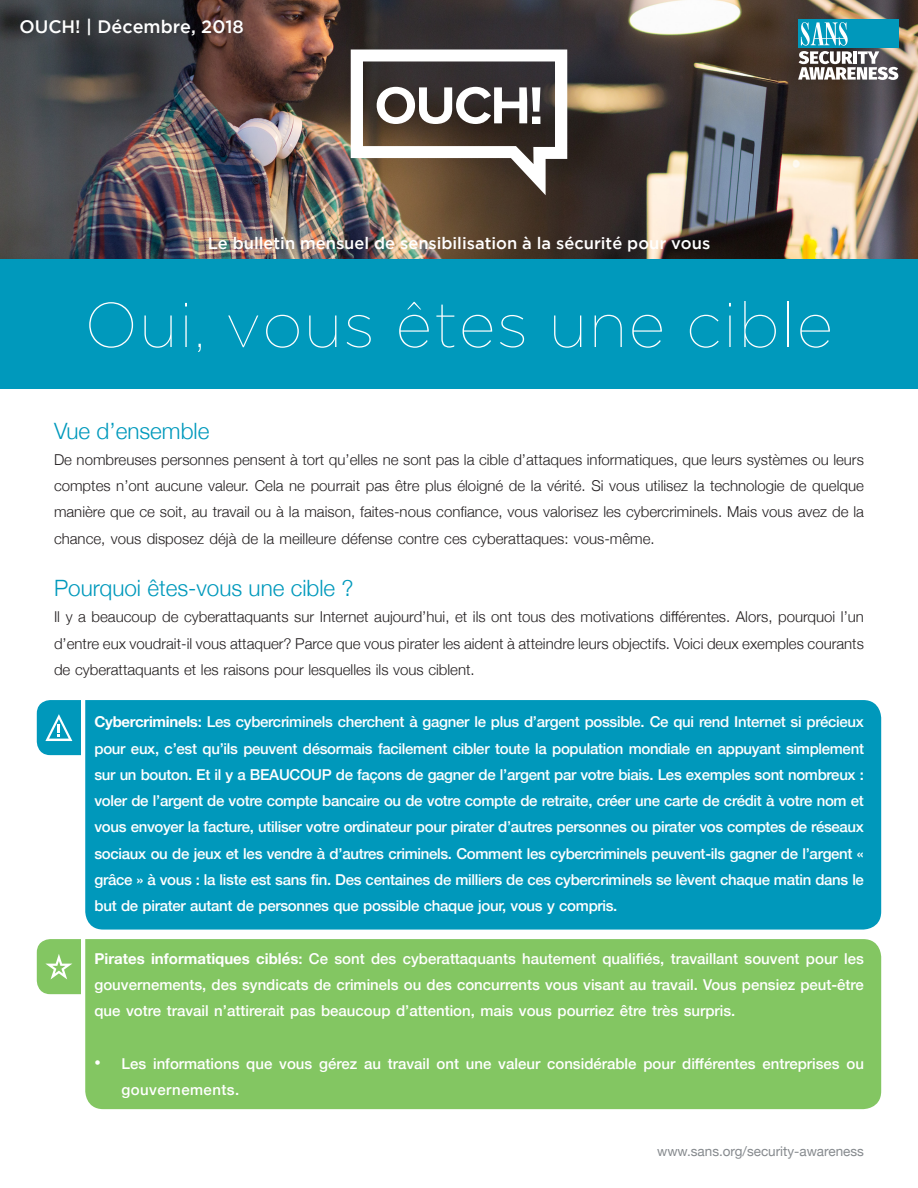
<style>
.page{position:relative;width:918px;height:1188px;background:#fff}
.page>*{position:absolute;margin:0;border:0;box-sizing:border-box;transform-origin:0 0}
.t1{font:100 63px "Gotham";letter-spacing:.025em;color:#fff}
.MainText{font:300 22.5px "Helvetica Neue";color:#0099bc}
.t2{font:500 18px "Gotham";color:#fff}
.t3{font:18px "Arial";color:#fff}
.t4{font:500 16.5px "Gotham";color:#fff}
.MainText-2{font:500 15px/26.2px "Helvetica Neue";color:#fff;text-align:justify}
.MainText-3{font:300 15px/26.2px "Helvetica Neue";color:#231f20;text-align:justify}
.MainText-4{font:500 15px "Helvetica Neue";letter-spacing:.03em;color:#fff}
.t5{font:13.5px "Helvetica Neue";color:#868a8e}
.s1{font-weight:700}
</style>
<div class="page">
<div style="left:85px;top:939px;width:796px;height:170px;background:#83c662"></div>
<svg style="left:37px;top:939px;width:44px;height:55px;background:#8fcb71"></svg>
<div style="left:85px;top:700px;width:796px;height:230px;background:#0098bb"></div>
<svg style="left:37px;top:700px;width:44px;height:55px;background:#1da3c2"></svg>
<img style="left:0;top:0;width:918px;height:259px">
<div style="left:0;top:259px;width:918px;height:130px;background:#0099bc"></div>
<svg style="left:351px;top:50px;width:216px;height:145px"></svg>
<div style="left:798px;top:19px;width:100px;height:29px;background:#0098bb"></div>
<svg style="left:798px;top:22px;width:100px;height:58px"></svg>
<p class="t2" style="left:19px;top:16px;width:226px">OUCH! | Décembre, 2018</p>
<p class="t4" style="left:208px;top:233px;width:504px">Le bulletin mensuel de sensibilisation laà sécurité pour vous</p>
<p class="t1" style="left:85px;top:291px;width:750px">Oui, vous êtes une cible</p>
<p class="MainText" style="left:54px;top:412px;width:157px">Vue ’d ensemble</p>
<p class="MainText-3" style="left:54px;top:445px;width:812px">De nombreuses personnes pensent à tort qu’elles ne sont pas la cible ’d attaques informatiques, que leurs systèmes ou leurs comptes ’n ont aucune valeur. Cela ne pourrait pas être plus éloigné de la vérité. Si vous utilisez la technologie de quelque manière que ce soit, au travail ou laà maison, faites-nous confiance, vous valorisez les cybercriminels. Mais vous avez de la chance, vous disposez déjà de la meilleure défense contre ces cyberattaques: vous-même.</p>
<p class="MainText" style="left:54px;top:570px;width:301px">Pourquoi êtes-vous une cible ?</p>
<p class="MainText-3" style="left:54px;top:603px;width:812px">ayIl beaucoup de cyberattaquants sur Internet aujourd’hui, et ils ont tous des motivations différentes. Alors, pourquoi ’l un ’d entre eux voudrait i l- vous attaquer? Parce que vous pirater les aident à atteindre leurs objectifs. Voici deux exemples courants de cyberattaquants et les raisons pour lesquelles ils vous ciblent.</p>
<p class="MainText-2" style="left:94px;top:708px;width:771px"><span class="s1">Cybercriminels</span>: Les cybercriminels cherchent à gagner le plus ’d argent possible. Ce qui rend Internet si précieux pour eux ’c, est qu’ils peuvent désormais facilement cibler toute la population mondiale en appuyant simplement sur un bouton. Et ayil BEAUCOUP de façons de gagner de ’l argent par votre biais. Les exemples sont nombreux : voler de ’l argent de votre compte bancaire ou de votre compte de retraite, créer une carte de crédit à votre nom et vous envoyer la facture, utiliser votre ordinateur pour pirater ’d autres personnes ou pirater vos comptes de réseaux sociaux ou de jeux et les vendre ’dà autres criminels. Comment les cybercriminels peuvent-ils gagner de ’l argent » grâce » à vous la: liste est sans fin. Des centaines de milliers de ces cybercriminels se lèvent chaque matin dans le but de pirater autant de personnes que possible chaque jour, vous y compris.</p>
<p class="MainText-2" style="left:94px;top:944px;width:771px"><span class="s1">Pirates informatiques ciblés</span>: Ce sont des cyberattaquants hautement qualifiés, travaillant souvent pour les gouvernements, des syndicats de criminels ou des concurrents vous visant au travail. Vous pensiez peut-être que votre travail ’n attirerait pas beaucoup d’attention, mais vous pourriez être très surpris.</p>
<p class="t3" style="left:94px;top:1051px;width:8px">•</p>
<p class="MainText-2" style="left:122px;top:1049px;width:26px">Les</p>
<p class="MainText-2" style="left:319px;top:1049px;width:40px">gérez</p>
<p class="MainText-2" style="left:153px;top:1049px;width:88px">informations</p>
<p class="MainText-2" style="left:388px;top:1049px;width:43px">travail</p>
<p class="MainText-2" style="left:246px;top:1049px;width:28px">que</p>
<p class="MainText-2" style="left:279px;top:1049px;width:35px">vous</p>
<p class="MainText-2" style="left:364px;top:1049px;width:18px">au</p>
<p class="MainText-2" style="left:437px;top:1049px;width:24px">ont</p>
<p class="MainText-2" style="left:547px;top:1049px;width:91px">considérable</p>
<p class="MainText-2" style="left:498px;top:1049px;width:43px">valeur</p>
<p class="MainText-2" style="left:466px;top:1049px;width:27px">une</p>
<p class="MainText-2" style="left:682px;top:1049px;width:75px">différentes</p>
<p class="MainText-2" style="left:762px;top:1049px;width:79px">entreprises</p>
<p class="MainText-2" style="left:643px;top:1049px;width:33px">pour</p>
<p class="MainText-2" style="left:846px;top:1049px;width:19px">ou</p>
<p class="MainText-4" style="left:122px;top:1077px;width:119px">gouvernements.</p>
<p class="t5" style="left:657px;top:1142px;width:208px">www.sans.org/security-awareness</p>
</div>
